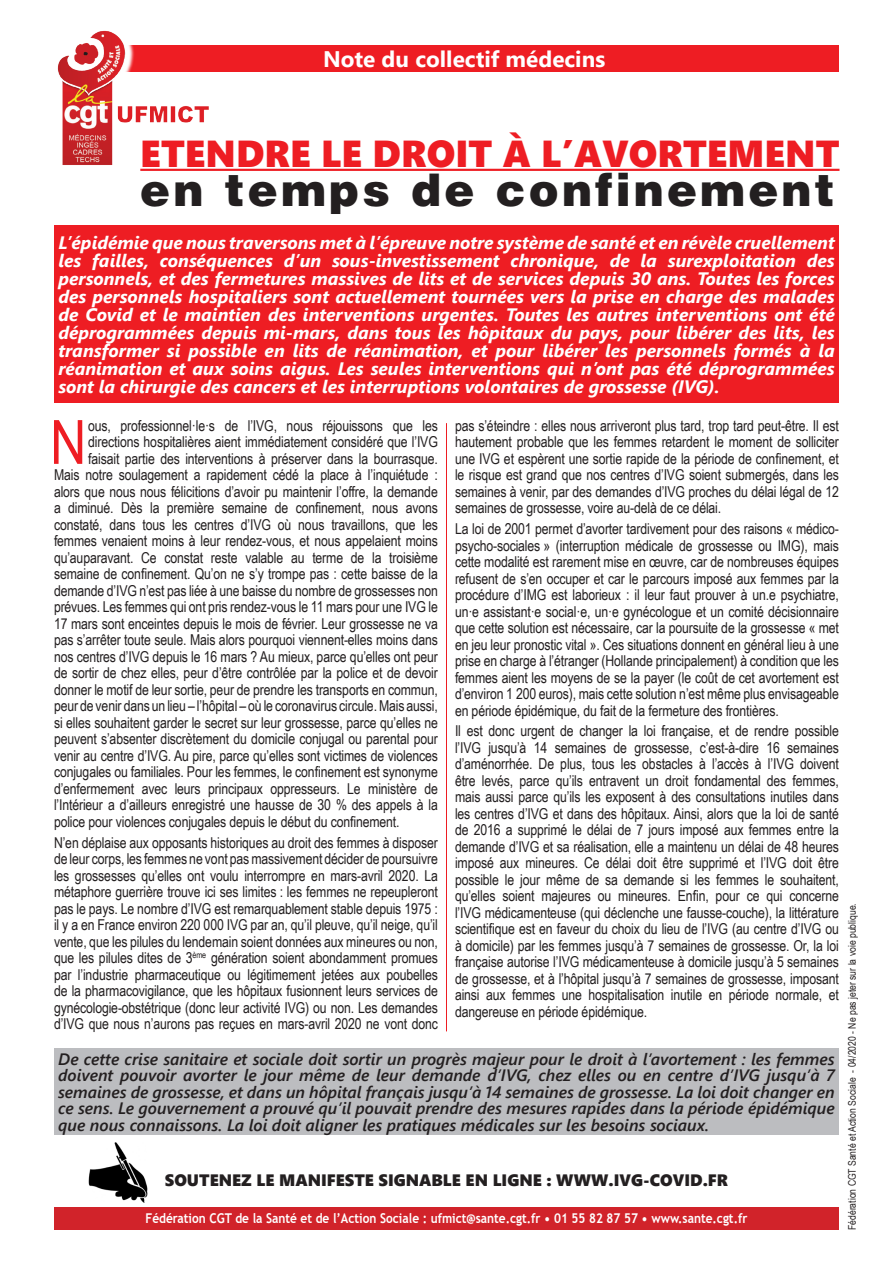
<style>
.page{position:relative;width:893px;height:1263px;background:#fff}
.page>*{position:absolute;margin:0;border:0;box-sizing:border-box;transform-origin:0 0}
.txt_courant{font:61.05px "Arial Narrow";color:#ee1d23}
.titre{font:900 45px "Helvetica LT Std";letter-spacing:.07em;color:#231f20}
.titre-2{font:37.5px "Segoe UI Black";color:#ee1d23}
.t1{font:700 22.5px "Segoe UI";color:#fff}
.inter{font:italic 700 18px/18px "Segoe UI";color:#fff;text-align:justify}
.t2{font:italic 600 16.5px/16.5px "Segoe UI";color:#231f20;text-align:justify}
.t3{font:16.5px "Segoe UI Black";color:#231f20}
.txt_courant-2{font:15px/16.5px "Arial Narrow";letter-spacing:-.01em;color:#231f20;text-align:justify}
.t4{font:700 13.5px "Trebuchet MS";color:#fff;scale:.88 1}
.t5{font:10.5px "Arial Narrow";color:#231f20}
</style>
<div class="page">
<div style="left:54px;top:1207px;width:785px;height:22px;background:#d1232a"></div>
<div style="left:54px;top:225px;width:785px;height:178px;background:#ee1d23"></div>
<hr style="left:140px;top:169px;width:699px;height:2px;background:#ee1d23">
<div style="left:81px;top:45px;width:758px;height:27px;background:#ee1d23"></div>
<hr style="left:446px;top:423px;width:1px;height:608px;background:#ee1d23">
<div style="left:47px;top:21px;width:172px;height:154px;background:#fff"></div>
<img style="left:57px;top:30px;width:157px;height:139px">
<div style="left:54px;top:1048px;width:785px;height:87px;background:#bcbdc0"></div>
<img style="left:88px;top:1143px;width:60px;height:59px">
<p class="t1" style="left:323px;top:38px;width:284px">Note du collectif médecins</p>
<p class="titre-2" style="left:140px;top:126px;width:701px">ETENDRE LE DROIT À L’AVORTEMENT</p>
<p class="titre" style="left:140px;top:160px;width:696px">en temps de confinement</p>
<p class="inter" style="left:58px;top:231px;width:778px">L’épidémie que nous traversons met à l’épreuve notre système de santé et en révèle cruellement les failles, conséquences d’un sous-investissement chronique, de la surexploitation des personnels, et des fermetures massives de lits et de services depuis 30 ans. Toutes les forces des personnels hospitaliers sont actuellement tournées vers la prise en charge des malades de Covid et le maintien des interventions urgentes. Toutes les autres interventions ont été déprogrammées depuis mi-mars, dans tous les hôpitaux du pays, pour libérer des lits, les transformer si possible en lits de réanimation, et pour libérer les personnels formés à la réanimation et aux soins aigus. Les seules interventions qui n’ont pas été déprogrammées sont la chirurgie des cancers et les interruptions volontaires de grossesse (IVG).</p>
<p class="txt_courant" style="left:50px;top:398px;width:38px">N</p>
<p class="txt_courant-2" style="left:88px;top:417px;width:351px">ous, professionnel·le·s de l’IVG, nous réjouissons que les</p>
<p class="txt_courant-2" style="left:455px;top:417px;width:385px">pas s’éteindre : elles nous arriveront plus tard, trop tard peut-être. Il est hautement probable que les femmes retardent le moment de solliciter une IVG et espèrent une sortie rapide de la période de confinement, et le risque est grand que nos centres d’IVG soient submergés, dans les semaines à venir, par des demandes d’IVG proches du délai légal de 12 semaines de grossesse, voire au-delà de ce délai.</p>
<p class="txt_courant-2" style="left:455px;top:520px;width:385px">La loi de 2001 permet d’avorter tardivement pour des raisons « médico&shy;psycho-sociales » (interruption médicale de grossesse ou IMG), mais cette modalité est rarement mise en œuvre, car de nombreuses équipes refusent de s’en occuper et car le parcours imposé aux femmes par la procédure d’IMG est laborieux : il leur faut prouver à un.e psychiatre, un·e assistant·e social·e, un·e gynécologue et un comité décisionnaire que cette solution est nécessaire, car la poursuite de la grossesse « met en jeu leur pronostic vital ». Ces situations donnent en général lieu à une prise en charge à l’étranger (Hollande principalement) à condition que les femmes aient les moyens de se la payer (le coût de cet avortement est d’environ 1 200 euros), mais cette solution n’est même plus envisageable en période épidémique, du fait de la fermeture des frontières.</p>
<p class="txt_courant-2" style="left:455px;top:722px;width:385px">Il est donc urgent de changer la loi française, et de rendre possible l’IVG jusqu’à 14 semaines de grossesse, c’est-à-dire 16 semaines d’aménorrhée. De plus, tous les obstacles à l’accès à l’IVG doivent être levés, parce qu’ils entravent un droit fondamental des femmes, mais aussi parce qu’ils les exposent à des consultations inutiles dans les centres d’IVG et dans des hôpitaux. Ainsi, alors que la loi de santé de 2016 a supprimé le délai de 7 jours imposé aux femmes entre la demande d’IVG et sa réalisation, elle a maintenu un délai de 48 heures imposé aux mineures. Ce délai doit être supprimé et l’IVG doit être possible le jour même de sa demande si les femmes le souhaitent, qu’elles soient majeures ou mineures. Enfin, pour ce qui concerne l’IVG médicamenteuse (qui déclenche une fausse-couche), la littérature scientifique est en faveur du choix du lieu de l’IVG (au centre d’IVG ou à domicile) par les femmes jusqu’à 7 semaines de grossesse. Or, la loi française autorise l’IVG médicamenteuse à domicile jusqu’à 5 semaines de grossesse, et à l’hôpital jusqu’à 7 semaines de grossesse, imposant ainsi aux femmes une hospitalisation inutile en période normale, et dangereuse en période épidémique.</p>
<p class="t2" style="left:58px;top:1048px;width:778px">De cette crise sanitaire et sociale doit sortir un progrès majeur pour le droit à l’avortement : les femmes doivent pouvoir avorter le jour même de leur demande d’IVG, chez elles ou en centre d’IVG jusqu’à 7 semaines de grossesse, et dans un hôpital français jusqu’à 14 semaines de grossesse. La loi doit changer en ce sens. Le gouvernement a prouvé qu’il pouvait prendre des mesures rapides dans la période épidémique que nous connaissons. La loi doit aligner les pratiques médicales sur les besoins sociaux.</p>
<p class="t3" style="left:165px;top:1168px;width:565px">SOUTENEZ LE MANIFESTE SIGNABLE EN LIGNE : WWW.IVG-COVID.FR</p>
<p class="txt_courant-2" style="left:88px;top:433px;width:351px">directions hospitalières aient immédiatement considéré que l’IVG</p>
<p class="txt_courant-2" style="left:88px;top:450px;width:351px">faisait partie des interventions à préserver dans la bourrasque.</p>
<p class="txt_courant-2" style="left:54px;top:466px;width:385px">Mais notre soulagement a rapidement cédé la place à l’inquiétude :</p>
<p class="txt_courant-2" style="left:54px;top:483px;width:385px">alors que nous nous félicitions d’avoir pu maintenir l’offre, la demande</p>
<p class="txt_courant-2" style="left:54px;top:499px;width:385px">a diminué. Dès la première semaine de confinement, nous avons</p>
<p class="txt_courant-2" style="left:54px;top:516px;width:385px">constaté, dans tous les centres d’IVG où nous travaillons, que les</p>
<p class="txt_courant-2" style="left:54px;top:532px;width:385px">femmes venaient moins à leur rendez-vous, et nous appelaient moins</p>
<p class="txt_courant-2" style="left:54px;top:549px;width:385px">qu’auparavant. Ce constat reste valable au terme de la troisième</p>
<p class="txt_courant-2" style="left:54px;top:565px;width:385px">semaine de confinement. Qu’on ne s’y trompe pas : cette baisse de la</p>
<p class="txt_courant-2" style="left:54px;top:582px;width:385px">demande d’IVG n’est pas liée à une baisse du nombre de grossesses non</p>
<p class="txt_courant-2" style="left:54px;top:598px;width:385px">prévues. Les femmes qui ont pris rendez-vous le 11 mars pour une IVG le</p>
<p class="txt_courant-2" style="left:54px;top:615px;width:385px">17 mars sont enceintes depuis le mois de février. Leur grossesse ne va</p>
<p class="txt_courant-2" style="left:54px;top:631px;width:385px">pas s’arrêter toute seule. Mais alors pourquoi viennent-elles moins dans</p>
<p class="txt_courant-2" style="left:54px;top:648px;width:385px">nos centres d’IVG depuis le 16 mars ? Au mieux, parce qu’elles ont peur</p>
<p class="txt_courant-2" style="left:54px;top:664px;width:385px">de sortir de chez elles, peur d’être contrôlée par la police et de devoir</p>
<p class="txt_courant-2" style="left:54px;top:681px;width:385px">donner le motif de leur sortie, peur de prendre les transports en commun,</p>
<p class="txt_courant-2" style="left:54px;top:697px;width:385px">peur de venir dans un lieu – l’hôpital – où le coronavirus circule. Mais aussi,</p>
<p class="txt_courant-2" style="left:54px;top:714px;width:385px">si elles souhaitent garder le secret sur leur grossesse, parce qu’elles ne</p>
<p class="txt_courant-2" style="left:54px;top:730px;width:385px">peuvent s’absenter discrètement du domicile conjugal ou parental pour</p>
<p class="txt_courant-2" style="left:54px;top:747px;width:385px">venir au centre d’IVG. Au pire, parce qu’elles sont victimes de violences</p>
<p class="txt_courant-2" style="left:54px;top:763px;width:385px">conjugales ou familiales. Pour les femmes, le confinement est synonyme</p>
<p class="txt_courant-2" style="left:54px;top:780px;width:385px">d’enfermement avec leurs principaux oppresseurs. Le ministère de</p>
<p class="txt_courant-2" style="left:54px;top:796px;width:385px">l’Intérieur a d’ailleurs enregistré une hausse de 30 % des appels à la</p>
<p class="txt_courant-2" style="left:54px;top:813px;width:347px">police pour violences conjugales depuis le début du confinement.</p>
<p class="txt_courant-2" style="left:54px;top:833px;width:385px">N’en déplaise aux opposants historiques au droit des femmes à disposer de leur corps, les femmes ne vont pas massivement décider de poursuivre les grossesses qu’elles ont voulu interrompre en mars-avril 2020. La métaphore guerrière trouve ici ses limites : les femmes ne repeupleront pas le pays. Le nombre d’IVG est remarquablement stable depuis 1975 : il y a en France environ 220 000 IVG par an, qu’il pleuve, qu’il neige, qu’il vente, que les pilules du lendemain soient données aux mineures ou non, que les pilules dites de 3<sup>ème</sup> génération soient abondamment promues par l’industrie pharmaceutique ou légitimement jetées aux poubelles de la pharmacovigilance, que les hôpitaux fusionnent leurs services de gynécologie-obstétrique (donc leur activité IVG) ou non. Les demandes d’IVG que nous n’aurons pas reçues en mars-avril 2020 ne vont donc</p>
<p class="t4" style="left:145px;top:1210px;width:686px">Fédération CGT de la Santé et de l’Action Sociale : ufmict@sante.cgt.fr • 01 55 82 87 57 • www.sante.cgt.fr</p>
<p class="t5" style="left:845px;top:1230px;width:328px;rotate:-90deg">Fédération CGT Santé et Action Sociale - 04/2020 - Ne pas jeter sur la voie publique.</p>
</div>
